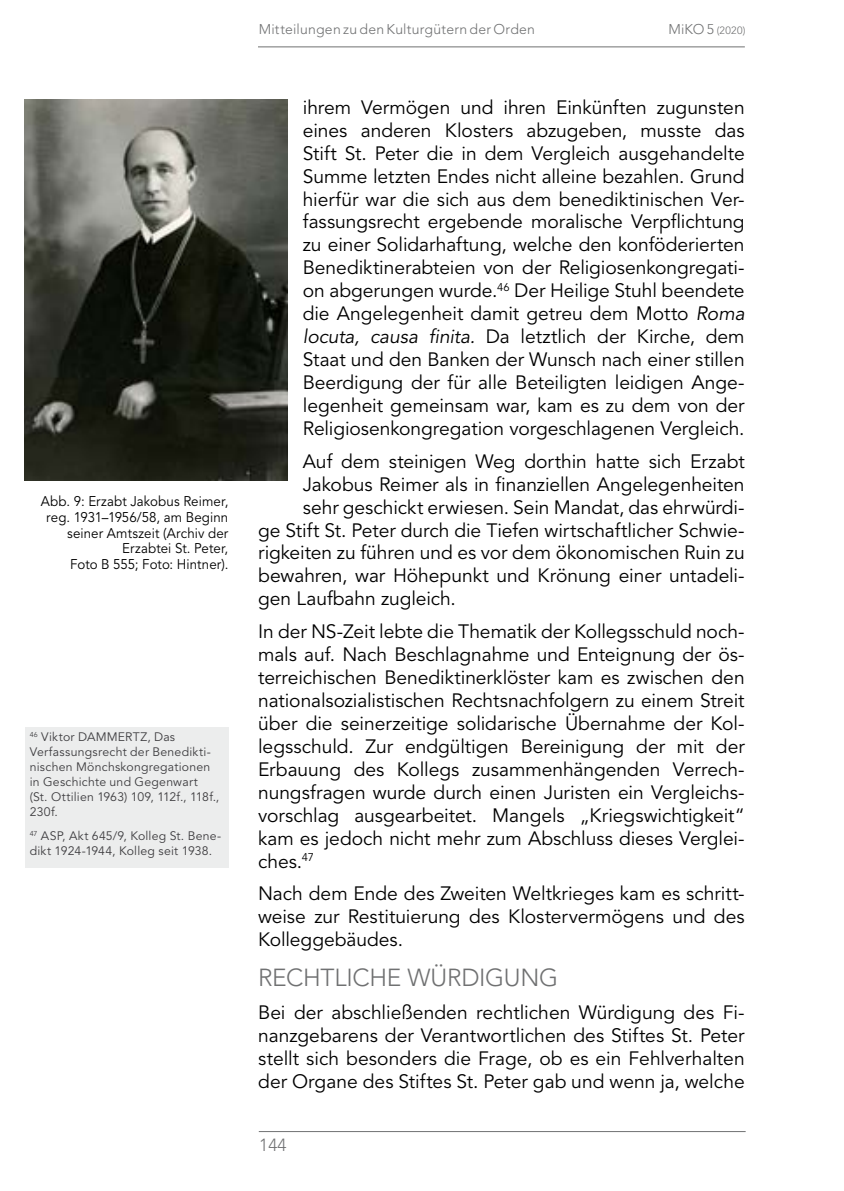
<style>
.page{position:relative;width:844px;height:1191px;background:#fff}
.page>*{position:absolute;margin:0;border:0;box-sizing:border-box;transform-origin:0 0}
.t1{font:300 24.5px "Avenir LT Std";letter-spacing:-.01em;color:#707172}
.t2{font:19.25px/22.9px "Avenir LT Std";letter-spacing:-.005em;color:#000;text-align:justify}
.t3{font:300 17.5px "Avenir LT Std";color:#707172}
.t4{font:14px/15.8px "Avenir LT Std";letter-spacing:.01em;color:#000;text-align:right;scale:.95 1}
.t5{font:300 14px "Avenir LT Std";letter-spacing:.02em;color:#707172}
.t6{font:12.25px/14.9px "Avenir LT Std";letter-spacing:.02em;color:#3e3d40}
.t7{font:300 10.5px "Avenir LT Std";color:#707172}
.s1{font-size:14px}
.s2{font-style:italic}
</style>
<div class="page">
<hr style="left:258px;top:47px;width:486px;height:1px;background:#707172">
<hr style="left:259px;top:1131px;width:486px;height:1px;background:#707172">
<div style="left:25px;top:727px;width:203px;height:140px;background:#eceded"></div>
<img style="left:25px;top:99px;width:263px;height:381px">
<p class="t4" style="left:41px;top:494px;width:199px">Abb. 9: Erzabt Jakobus Reimer, reg. 1931–1956/58, am Beginn seiner Amtszeit (Archiv der<br>Erzabtei St. Peter,<br>Foto B 555; Foto: Hintner).</p>
<p class="t6" style="left:30px;top:730px;width:191px"><sup>46</sup> Viktor DAMMERTZ, Das<br>Verfassungsrecht der Benedikti&shy;nischen Mönchskongregationen in Geschichte und Gegenwart<br>(St. Ottilien 1963) 109, 112f., 118f.,<br>230f.</p>
<p class="t6" style="left:30px;top:829px;width:193px"><sup>47</sup> ASP, Akt 645/9, Kolleg St. Bene&shy;dikt 1924-1944, Kolleg seit 1938.</p>
<p class="t5" style="left:259px;top:21px;width:278px">Mitteilungen zu den Kulturgütern der Orden</p>
<p class="t7" style="left:668px;top:24px;width:79px"><span class="s1">MiKO 5</span> (2020)</p>
<p class="t2" style="left:303px;top:96px;width:443px">ihrem Vermögen und ihren Einkünften zugunsten eines anderen Klosters abzugeben, musste das Stift St. Peter die in dem Vergleich ausgehandelte Summe letzten Endes nicht alleine bezahlen. Grund hierfür war die sich aus dem benediktinischen Ver&shy;fassungsrecht ergebende moralische Verpflichtung zu einer Solidarhaftung, welche den konföderierten Benediktinerabteien von der Religiosenkongregati&shy;on abgerungen wurde.<sup>46</sup> Der Heilige Stuhl beendete die Angelegenheit damit getreu dem Motto <span class="s2">Roma locuta, causa finita.</span> Da letztlich der Kirche, dem Staat und den Banken der Wunsch nach einer stillen Beerdigung der für alle Beteiligten leidigen Ange&shy;legenheit gemeinsam war, kam es zu dem von der Religiosenkongregation vorgeschlagenen Vergleich.</p>
<p class="t2" style="left:303px;top:450px;width:443px">Auf dem steinigen Weg dorthin hatte sich Erzabt</p>
<p class="t2" style="left:303px;top:473px;width:443px">Jakobus Reimer als in finanziellen Angelegenheiten</p>
<p class="t2" style="left:303px;top:496px;width:443px">sehr geschickt erwiesen. Sein Mandat, das ehrwürdi-</p>
<p class="t2" style="left:258px;top:519px;width:488px">ge Stift St. Peter durch die Tiefen wirtschaftlicher Schwie-</p>
<p class="t2" style="left:258px;top:542px;width:488px">rigkeiten zu führen und es vor dem ökonomischen Ruin zu</p>
<p class="t2" style="left:258px;top:565px;width:488px">bewahren, war Höhepunkt und Krönung einer untadeli-</p>
<p class="t2" style="left:258px;top:588px;width:199px">gen Laufbahn zugleich.</p>
<p class="t2" style="left:258px;top:620px;width:488px">In der NS-Zeit lebte die Thematik der Kollegsschuld noch&shy;mals auf. Nach Beschlagnahme und Enteignung der ös&shy;terreichischen Benediktinerklöster kam es zwischen den nationalsozialistischen Rechtsnachfolgern zu einem Streit über die seinerzeitige solidarische Übernahme der Kol&shy;legsschuld. Zur endgültigen Bereinigung der mit der Erbauung des Kollegs zusammenhängenden Verrech&shy;nungsfragen wurde durch einen Juristen ein Vergleichs&shy;vorschlag ausgearbeitet. Mangels „Kriegswichtigkeit“ kam es jedoch nicht mehr zum Abschluss dieses Verglei&shy;ches.<sup>47</sup></p>
<p class="t2" style="left:258px;top:883px;width:488px">Nach dem Ende des Zweiten Weltkrieges kam es schritt&shy;weise zur Restituierung des Klostervermögens und des Kolleggebäudes.</p>
<p class="t1" style="left:258px;top:962px;width:301px">RECHTLICHE WÜRDIGUNG</p>
<p class="t2" style="left:258px;top:1001px;width:488px">Bei der abschließenden rechtlichen Würdigung des Fi&shy;nanzgebarens der Verantwortlichen des Stiftes St. Peter stellt sich besonders die Frage, ob es ein Fehlverhalten der Organe des Stiftes St. Peter gab und wenn ja, welche</p>
<p class="t3" style="left:259px;top:1134px;width:29px">144</p>
</div>
